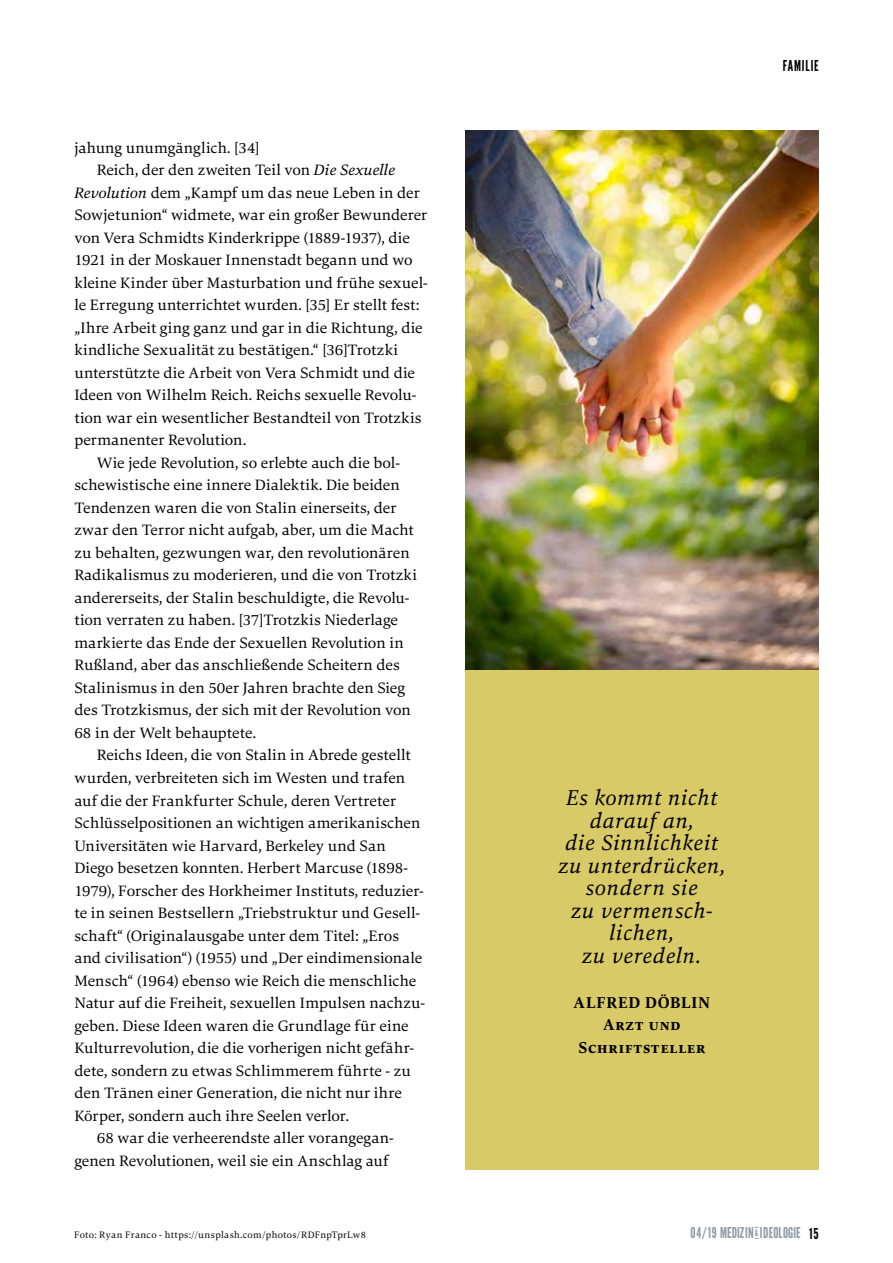
<style>
.page{position:relative;width:893px;height:1263px;background:#fff}
.page>*{position:absolute;margin:0;border:0;box-sizing:border-box;transform-origin:0 0}
.t1{font:italic 22.5px/22.5px "Carat";letter-spacing:.035em;color:#000;text-align:center;scale:.96 1}
.t2{font:700 16.5px/22.5px "Carat";letter-spacing:.055em;color:#000;text-align:center;scale:.96 1}
.t3{font:15.75px "Carat";color:#000}
.t4{font:15px "League Gothic";letter-spacing:.01em;color:#909aa3;scale:.96 1}
.t5{font:15px "League Gothic";letter-spacing:.055em;color:#000;scale:.96 1}
.t6{font:9.75px "Carat";letter-spacing:.035em;color:#000}
.s1{font-style:italic}
.s2{font-size:14.85px;color:#000}
</style>
<div class="page">
<div style="left:465px;top:130px;width:354px;height:1040px;background:#d8ca66"></div>
<img style="left:465px;top:130px;width:354px;height:540px">
<p class="t3" style="left:74px;top:137px;width:187px">jahung unumgänglich. [34]</p>
<p class="t3" style="left:97px;top:160px;width:300px">Reich, der den zweiten Teil von <span class="s1">Die Sexuelle</span></p>
<p class="t3" style="left:74px;top:182px;width:347px"><span class="s1">Revolution</span> dem „Kampf um das neue Leben in der</p>
<p class="t3" style="left:74px;top:205px;width:354px">Sowjetunion“ widmete, war ein großer Bewunderer</p>
<p class="t3" style="left:74px;top:227px;width:337px">von Vera Schmidts Kinderkrippe (1889-1937), die</p>
<p class="t3" style="left:74px;top:250px;width:340px">1921 in der Moskauer Innenstadt begann und wo</p>
<p class="t3" style="left:74px;top:272px;width:355px">kleine Kinder über Masturbation und frühe sexuel-</p>
<p class="t3" style="left:74px;top:295px;width:347px">le Erregung unterrichtet wurden. [35] Er stellt fest:</p>
<p class="t3" style="left:74px;top:317px;width:350px">„Ihre Arbeit ging ganz und gar in die Richtung, die</p>
<p class="t3" style="left:74px;top:340px;width:325px">kindliche Sexualität zu bestätigen.“ [36]Trotzki</p>
<p class="t3" style="left:74px;top:362px;width:342px">unterstützte die Arbeit von Vera Schmidt und die</p>
<p class="t3" style="left:74px;top:385px;width:343px">Ideen von Wilhelm Reich. Reichs sexuelle Revolu-</p>
<p class="t3" style="left:74px;top:407px;width:349px">tion war ein wesentlicher Bestandteil von Trotzkis</p>
<p class="t3" style="left:74px;top:430px;width:173px">permanenter Revolution.</p>
<p class="t3" style="left:97px;top:452px;width:304px">Wie jede Revolution, so erlebte auch die bol-</p>
<p class="t3" style="left:74px;top:475px;width:327px">schewistische eine innere Dialektik. Die beiden</p>
<p class="t3" style="left:74px;top:498px;width:324px">Tendenzen waren die von Stalin einerseits, der</p>
<p class="t3" style="left:74px;top:520px;width:341px">zwar den Terror nicht aufgab, aber, um die Macht</p>
<p class="t3" style="left:74px;top:543px;width:337px">zu behalten, gezwungen war, den revolutionären</p>
<p class="t3" style="left:74px;top:565px;width:344px">Radikalismus zu moderieren, und die von Trotzki</p>
<p class="t3" style="left:74px;top:588px;width:337px">andererseits, der Stalin beschuldigte, die Revolu-</p>
<p class="t3" style="left:74px;top:610px;width:325px">tion verraten zu haben. [37]Trotzkis Niederlage</p>
<p class="t3" style="left:74px;top:633px;width:331px">markierte das Ende der Sexuellen Revolution in</p>
<p class="t3" style="left:74px;top:655px;width:327px">Rußland, aber das anschließende Scheitern des</p>
<p class="t3" style="left:74px;top:678px;width:332px">Stalinismus in den 50er Jahren brachte den Sieg</p>
<p class="t3" style="left:74px;top:700px;width:338px">des Trotzkismus, der sich mit der Revolution von</p>
<p class="t3" style="left:74px;top:723px;width:183px">68 in der Welt behauptete.</p>
<p class="t3" style="left:97px;top:745px;width:315px">Reichs Ideen, die von Stalin in Abrede gestellt</p>
<p class="t3" style="left:74px;top:768px;width:332px">wurden, verbreiteten sich im Westen und trafen</p>
<p class="t3" style="left:74px;top:790px;width:323px">auf die der Frankfurter Schule, deren Vertreter</p>
<p class="t3" style="left:74px;top:813px;width:348px">Schlüsselpositionen an wichtigen amerikanischen</p>
<p class="t3" style="left:74px;top:835px;width:313px">Universitäten wie Harvard, Berkeley und San</p>
<p class="t3" style="left:74px;top:858px;width:335px">Diego besetzen konnten. Herbert Marcuse (1898-</p>
<p class="t3" style="left:74px;top:880px;width:351px">1979), Forscher des Horkheimer Instituts, reduzier-</p>
<p class="t3" style="left:74px;top:903px;width:347px">te in seinen Bestsellern „Triebstruktur und Gesell-</p>
<p class="t3" style="left:74px;top:925px;width:326px">schaft“ (Originalausgabe unter dem Titel: „Eros</p>
<p class="t3" style="left:74px;top:948px;width:349px">and civilisation“) (1955) und „Der eindimensionale</p>
<p class="t3" style="left:74px;top:970px;width:343px">Mensch“ (1964) ebenso wie Reich die menschliche</p>
<p class="t3" style="left:74px;top:993px;width:352px">Natur auf die Freiheit, sexuellen Impulsen nachzu-</p>
<p class="t3" style="left:74px;top:1015px;width:336px">geben. Diese Ideen waren die Grundlage für eine</p>
<p class="t3" style="left:74px;top:1038px;width:341px">Kulturrevolution, die die vorherigen nicht gefähr-</p>
<p class="t3" style="left:74px;top:1060px;width:338px">dete, sondern zu etwas Schlimmerem führte - zu</p>
<p class="t3" style="left:74px;top:1083px;width:329px">den Tränen einer Generation, die nicht nur ihre</p>
<p class="t3" style="left:74px;top:1105px;width:276px">Körper, sondern auch ihre Seelen verlor.</p>
<p class="t3" style="left:97px;top:1128px;width:298px">68 war die verheerendste aller vorangegan-</p>
<p class="t3" style="left:74px;top:1150px;width:317px">genen Revolutionen, weil sie ein Anschlag auf</p>
<p class="t6" style="left:74px;top:1228px;width:293px">Foto: Ryan Franco - https://unsplash.com/photos/RDFnpTprLw8</p>
<p class="t5" style="left:783px;top:56px;width:39px">FAMILIE</p>
<h1 class="t1" style="left:558px;top:786px;width:175px">Es kommt nicht darauf an,<br>die Sinnlichkeit zu unterdrücken, sondern sie<br>zu vermensch&shy;lichen,<br>zu veredeln.</h1>
<p class="t2" style="left:574px;top:991px;width:144px">ALFRED DÖBLIN<br>Arzt und<br>Schriftsteller</p>
<p class="t4" style="left:690px;top:1224px;width:135px">04/19 MEDIZIN<sup>&amp;</sup> IDEOLOGIE <span class="s2">15</span></p>
</div>
